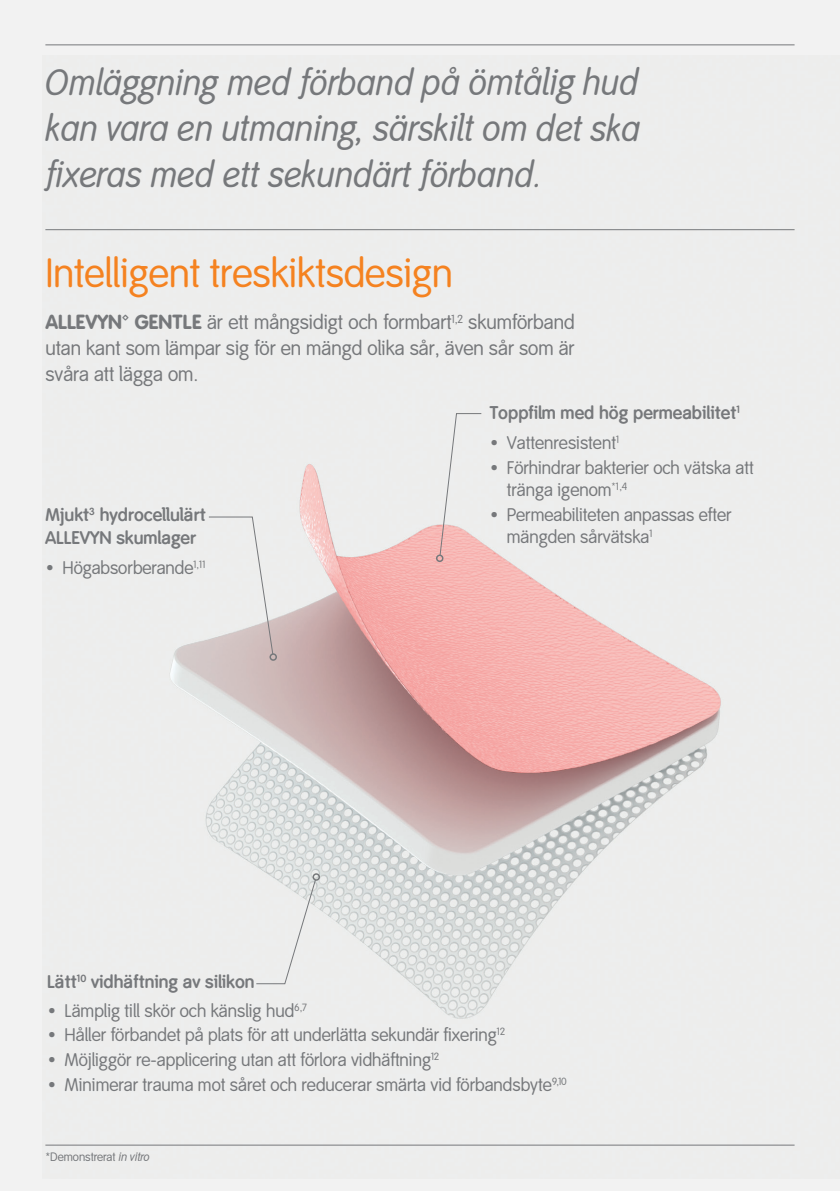
<style>
.page{position:relative;width:840px;height:1191px;background:#fff}
.page>*{position:absolute;margin:0;border:0;box-sizing:border-box;transform-origin:0 0}
.Body{font:40px "Smith&Nephew";color:#f58220}
.Page_heading{font:italic 36px/46px "Smith&Nephew";color:#76787b;text-align:justify}
.Body-2{font:20px/26px "Smith&Nephew";color:#76787b;text-align:justify}
.t1{font:18px/22px "Smith&Nephew LF";color:#76787b}
.Body-3{font:700 18px "Smith&Nephew LF";color:#76787b}
.Body-4{font:700 18px/23px "Smith&Nephew";color:#76787b}
.t2{font:18px "Smith&Nephew";color:#76787b}
.Body-5{font:12px "Smith&Nephew";color:#76787b}
.s1{font-family:"Smith&Nephew LF"}
.s2{font-family:"Smith&Nephew Product"}
.s3{font-family:"Smith&Nephew"}
.s4{font-style:italic}
</style>
<div class="page">
<div style="left:0;top:0;width:839px;height:1191px;background:#f2f2f2"></div>
<img style="left:45px;top:229px;width:750px;height:917px">
<hr style="left:45px;top:1144px;width:749px;height:1px;background:#76787b">
<hr style="left:45px;top:44px;width:749px;height:1px;background:#76787b">
<hr style="left:45px;top:229px;width:749px;height:1px;background:#76787b">
<svg style="left:438px;top:412px;width:44px;height:144px"></svg>
<div style="left:435px;top:554px;width:8px;height:8px;border:2px solid #76787b;border-radius:50%"></div>
<svg style="left:255px;top:878px;width:61px;height:106px"></svg>
<div style="left:312px;top:873px;width:8px;height:7px;border:2px solid #76787b;border-radius:50%"></div>
<svg style="left:208px;top:516px;width:66px;height:139px"></svg>
<div style="left:269px;top:653px;width:8px;height:8px;border:2px solid #76787b;border-radius:50%"></div>
<p class="Page_heading" style="left:45px;top:60px;width:596px"><span class="s1">Omläggning med förband</span> på ömtålig hud kan vara en utmaning, särskilt om <span class="s1">det ska fixeras med ett sekundärt förband.</span></p>
<p class="Body" style="left:45px;top:250px;width:409px"><span class="s1">Intelligent</span> treskiktsdesign</p>
<p class="Body-2" style="left:45px;top:310px;width:530px"><span class="s2">ALLEVYN™ GENTLE</span> är ett mångsidigt och formbart<sup>1,2</sup> skumförband utan kant som lämpar sig för en mängd olika sår, <span class="s1">även sår som är </span>svåra att lägga om.</p>
<p class="Body-4" style="left:45px;top:503px;width:162px">Mjukt<sup>3</sup> hydrocellulärt<br>ALLEVYN skum<span class="s1">lager</span></p>
<p class="t2" style="left:45px;top:558px;width:162px">• Högabsorberande<sup>1,11</sup></p>
<p class="Body-3" style="left:489px;top:402px;width:252px">Toppfilm med hög permeabilitet<sup>1</sup></p>
<p class="t1" style="left:489px;top:432px;width:131px"><span class="s3">•</span> Vattenresistent<sup>1</sup></p>
<p class="t1" style="left:506px;top:457px;width:248px;text-indent:-17px"><span class="s3">•</span> Förhindrar bakterier och vätska att tränga igenom<sup>*1,4</sup></p>
<p class="t1" style="left:506px;top:504px;width:226px;text-indent:-17px"><span class="s3">•</span> Permeabiliteten anpassas efter mängden sårvätska<sup>1</sup></p>
<p class="Body-3" style="left:47px;top:971px;width:209px">Lätt<sup>10</sup> vidhäftning av silikon</p>
<p class="t1" style="left:48px;top:1000px;width:261px"><span class="s3">•</span> Lämplig till skör och känslig hud<sup>6,7</sup></p>
<p class="t1" style="left:48px;top:1024px;width:459px"><span class="s3">•</span> Håller förbandet på plats för att underlätta sekundär fixering<sup>12</sup></p>
<p class="t1" style="left:48px;top:1049px;width:393px"><span class="s3">•</span> Möjliggör re-applicering utan att förlora vidhäftning<sup>12</sup></p>
<p class="t1" style="left:48px;top:1074px;width:520px"><span class="s3">•</span> Minimerar trauma mot såret och reducerar smärta vid förbandsbyte<sup>9,10</sup></p>
<p class="Body-5" style="left:45px;top:1149px;width:106px">*Demonstrerat <span class="s4">in vitro</span></p>
</div>
